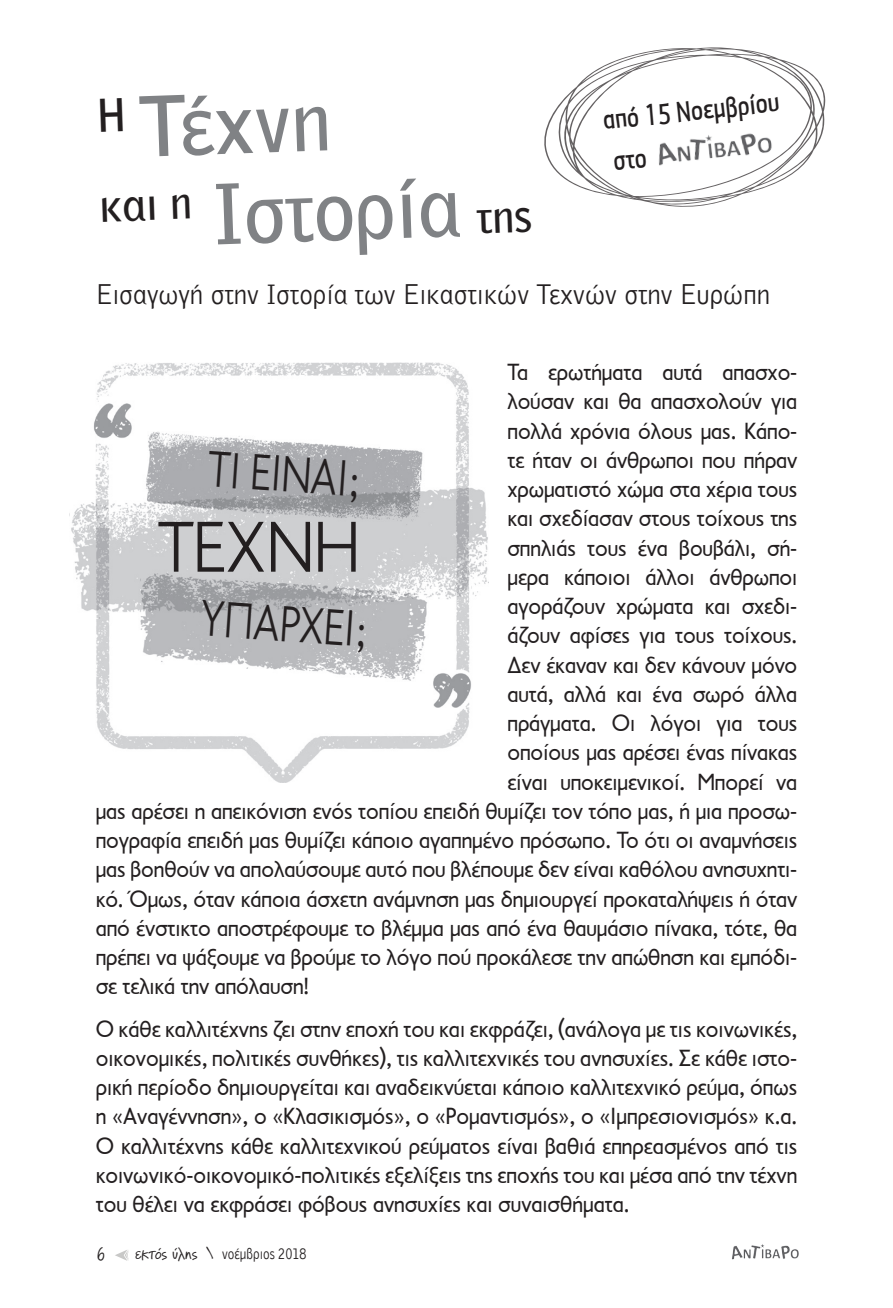
<style>
.page{position:relative;width:893px;height:1308px;background:#fff}
.page>*{position:absolute;margin:0;border:0;box-sizing:border-box;transform-origin:0 0}
.t1{font:82.35px "PF Bell Gothic Text";color:#808285}
.t2{font:300 72.45px "PF Transport";color:#231f20;scale:.95 1}
.t3{font:300 51.07px "PF Transport";color:#231f20;scale:.83 1}
.t4{font:45px/90px "PF Bell Gothic Text";color:#231f20}
.t5{font:31.28px "PF Earthbound";color:#231f20}
.t6{font:300 27px "PF Bell Gothic Text";color:#231f20}
.t7{font:23.62px/29.2px "PF Transport";letter-spacing:-.005em;color:#231f20;text-align:justify;scale:.95 1}
.t8{font:18px "PF Reminder";color:#231f20}
.t9{font:300 14.62px "PF Bell Gothic Text";color:#231f20;scale:.9 1}
.s1{font-family:"PF Reminder";font-weight:400;font-size:17.55px}
</style>
<div class="page">
<svg style="left:115px;top:1250px;width:14px;height:10px"></svg>
<img style="left:732px;top:1244px;width:67px;height:16px">
<img style="left:71px;top:362px;width:417px;height:420px">
<svg style="left:544px;top:47px;width:282px;height:160px"></svg>
<h1 class="t1" style="left:138px;top:77px;width:193px;rotate:-2deg">Τέχνη</h1>
<h1 class="t1" style="left:211px;top:165px;width:250px;rotate:-2deg">Ιστορία</h1>
<h3 class="t4" style="left:95px;top:70px;width:94px;rotate:-2deg">Η και η</h3>
<h3 class="t5" style="left:601px;top:104px;width:179px;rotate:-6deg">από 15 Νοεμβρίου</h3>
<p class="t6" style="left:96px;top:279px;width:676px">Εισαγωγή στην Ιστορία των Εικαστικών Τεχνών στην Ευρώπη</p>
<p class="t7" style="left:507px;top:357px;width:307px">Τα ερωτήματα αυτά απασχο-</p>
<p class="t7" style="left:507px;top:387px;width:307px">λούσαν και θα απασχολούν για</p>
<p class="t7" style="left:507px;top:416px;width:307px">πολλά χρόνια όλους μας. Κάπο-</p>
<p class="t7" style="left:507px;top:445px;width:307px">τε ήταν οι άνθρωποι που πήραν</p>
<p class="t7" style="left:507px;top:474px;width:307px">χρωματιστό χώμα στα χέρια τους</p>
<p class="t7" style="left:507px;top:504px;width:307px">και σχεδίασαν στους τοίχους της</p>
<p class="t7" style="left:507px;top:533px;width:307px">σπηλιάς τους ένα βουβάλι, σή-</p>
<p class="t7" style="left:507px;top:562px;width:307px">μερα κάποιοι άλλοι άνθρωποι</p>
<p class="t7" style="left:507px;top:591px;width:307px">αγοράζουν χρώματα και σχεδι-</p>
<p class="t7" style="left:507px;top:621px;width:307px">άζουν αφίσες για τους τοίχους.</p>
<p class="t7" style="left:507px;top:650px;width:307px">Δεν έκαναν και δεν κάνουν μόνο</p>
<p class="t7" style="left:507px;top:679px;width:307px">αυτά, αλλά και ένα σωρό άλλα</p>
<p class="t7" style="left:507px;top:708px;width:307px">πράγματα. Οι λόγοι για τους</p>
<p class="t7" style="left:507px;top:738px;width:307px">οποίους μας αρέσει ένας πίνακας</p>
<p class="t7" style="left:507px;top:767px;width:307px">είναι υποκειμενικοί. Μπορεί να</p>
<p class="t7" style="left:96px;top:796px;width:740px">μας αρέσει η απεικόνιση ενός τοπίου επειδή θυμίζει τον τόπο μας, ή μια προσω-</p>
<p class="t7" style="left:96px;top:825px;width:740px">πογραφία επειδή μας θυμίζει κάποιο αγαπημένο πρόσωπο. Το ότι οι αναμνήσεις</p>
<p class="t7" style="left:96px;top:855px;width:740px">μας βοηθούν να απολαύσουμε αυτό που βλέπουμε δεν είναι καθόλου ανησυχητι-</p>
<p class="t7" style="left:96px;top:884px;width:740px">κό. Όμως, όταν κάποια άσχετη ανάμνηση μας δημιουργεί προκαταλήψεις ή όταν</p>
<p class="t7" style="left:96px;top:913px;width:740px">από ένστικτο αποστρέφουμε το βλέμμα μας από ένα θαυμάσιο πίνακα, τότε, θα</p>
<p class="t7" style="left:96px;top:942px;width:740px">πρέπει να ψάξουμε να βρούμε το λόγο πού προκάλεσε την απώθηση και εμπόδι-</p>
<p class="t7" style="left:96px;top:972px;width:226px">σε τελικά την απόλαυση!</p>
<p class="t7" style="left:96px;top:1014px;width:740px">Ο κάθε καλλιτέχνης ζει στην εποχή του και εκφράζει, (ανάλογα με τις κοινωνικές, οικονομικές, πολιτικές συνθήκες), τις καλλιτεχνικές του ανησυχίες. Σε κάθε ιστο&shy;ρική περίοδο δημιουργείται και αναδεικνύεται κάποιο καλλιτεχνικό ρεύμα, όπως η «Αναγέννηση», ο «Κλασικισμός», ο «Ρομαντισμός», ο «Ιμπρεσιονισμός» κ.α.<br>Ο καλλιτέχνης κάθε καλλιτεχνικού ρεύματος είναι βαθιά επηρεασμένος από τις κοινωνικό-οικονομικό-πολιτικές εξελίξεις της εποχής του και μέσα από την τέχνη του θέλει να εκφράσει φόβους ανησυχίες και συναισθήματα.</p>
<h3 class="t3" style="left:210px;top:440px;width:186px;rotate:4deg">Τι είναι;</h3>
<h2 class="t2" style="left:158px;top:506px;width:215px">Τέχνη</h2>
<h3 class="t3" style="left:203px;top:589px;width:203px;rotate:4deg">Υπάρχει;</h3>
<p class="t8" style="left:96px;top:1242px;width:11px">6</p>
<p class="t9" style="left:135px;top:1244px;width:192px"><span class="s1">εκτός ύλης \</span> νοέμβριος 2018</p>
</div>
